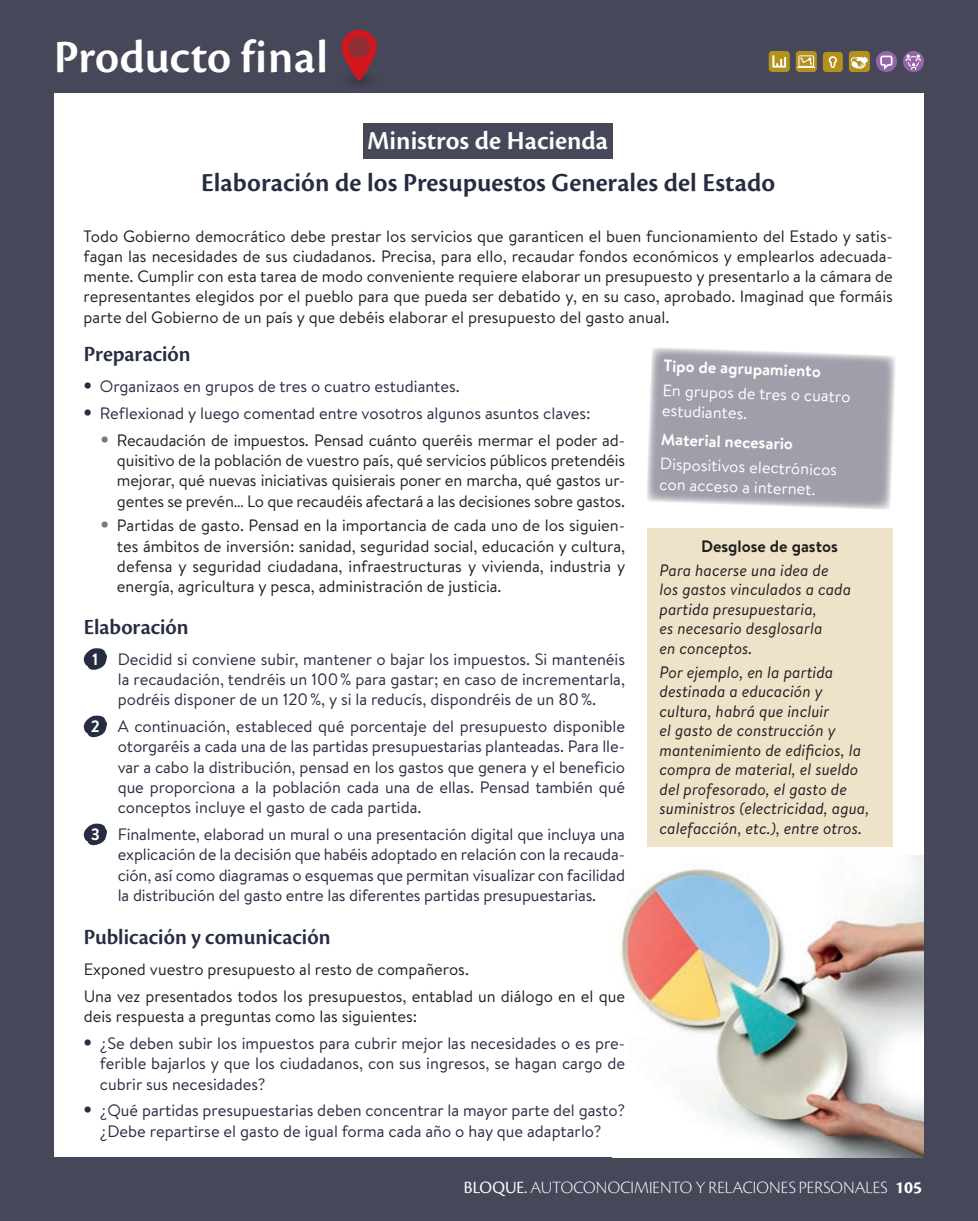
<style>
.page{position:relative;width:978px;height:1221px;background:#fff}
.page>*{position:absolute;margin:0;border:0;box-sizing:border-box;transform-origin:0 0}
.t1{font:48px "Cronos Pro Semibold Subh";letter-spacing:.015em;color:#fff}
.t2{font:600 27px "Cronos Pro";color:#262c41}
.t3{font:600 27px "Cronos Pro";color:#fff}
._06_SUBTITULO{font:22.5px "Cronos Pro Semibold Subh";color:#262c41}
.t4{font:18px "Cronos Pro Lt Disp";color:#fff}
._06_TEXTO_REGULAR{font:16.5px/20.2px "Brandon Text";color:#231f20;text-align:justify}
.t5{font:16.5px/20.2px "Brandon Text";color:#262c41;text-align:justify}
.t6{font:italic 16.5px/19.5px "Brandon Text";color:#231f20}
.t7{font:16.5px/20.2px "Brandon Text";color:#fff}
.t8{font:700 16.5px "Brandon Text";color:#fff}
.t9{font:700 16.5px "Brandon Text";color:#231f20}
.s1{color:#7b7887}
.s2{font-family:"Cronos Pro Disp"}
.s3{font-family:"Cronos Pro";font-weight:700}
</style>
<div class="page">
<div style="left:1px;top:0;width:977px;height:1220px;background:#464759"></div>
<svg style="left:0;top:0;width:1px;height:1220px"></svg>
<div style="left:54px;top:94px;width:870px;height:1063px;background:#fff"></div>
<div style="left:339px;top:69px;width:40px;height:23px;background:#444556"></div>
<svg style="left:342px;top:30px;width:35px;height:51px"></svg>
<div style="left:348px;top:36px;width:22px;height:22px;background:#8d2f34;border-radius:50%"></div>
<div style="left:769px;top:51px;width:21px;height:21px;background:#b4901c;border-radius:4px"></div>
<svg style="left:772px;top:55px;width:14px;height:13px"></svg>
<div style="left:796px;top:51px;width:21px;height:21px;background:#b4901c;border-radius:4px"></div>
<div style="left:799px;top:55px;width:15px;height:12px;border:1px solid #fff"></div>
<svg style="left:797px;top:57px;width:18px;height:11px"></svg>
<div style="left:823px;top:52px;width:20px;height:20px;background:#b4901c;border-radius:3px"></div>
<svg style="left:829px;top:56px;width:8px;height:12px"></svg>
<div style="left:849px;top:51px;width:21px;height:21px;background:#b4901c;border-radius:4px"></div>
<svg style="left:851px;top:57px;width:17px;height:12px"></svg>
<div style="left:876px;top:51px;width:21px;height:21px;background:#9565aa;border-radius:50%"></div>
<svg style="left:879px;top:55px;width:14px;height:17px"></svg>
<div style="left:903px;top:51px;width:21px;height:21px;background:#9565aa;border-radius:50%"></div>
<svg style="left:906px;top:55px;width:15px;height:15px"></svg>
<div style="left:363px;top:123px;width:249px;height:36px;background:#464759"></div>
<svg style="left:647px;top:347px;width:248px;height:163px;background:#aba9b3"></svg>
<div style="left:647px;top:528px;width:245px;height:318px;background:#eee3c9"></div>
<img style="left:621px;top:855px;width:303px;height:302px">
<svg style="left:84px;top:648px;width:23px;height:22px"></svg>
<svg style="left:84px;top:715px;width:23px;height:23px"></svg>
<svg style="left:84px;top:823px;width:23px;height:22px"></svg>
<p class="t1" style="left:54px;top:29px;width:276px">Producto final</p>
<p class="t3" style="left:367px;top:125px;width:243px">Ministros de Hacienda</p>
<p class="t2" style="left:201px;top:167px;width:576px">Elaboración de los Presupuestos Generales del Estado</p>
<p class="_06_TEXTO_REGULAR" style="left:84px;top:225px;width:811px">Todo Gobierno democrático debe prestar los servicios que garanticen el buen funcionamiento del Estado y satis&shy;fagan las necesidades de sus ciudadanos. Precisa, para ello, recaudar fondos económicos y emplearlos adecuada&shy;mente. Cumplir con esta tarea de modo conveniente requiere elaborar un presupuesto y presentarlo a la cámara de representantes elegidos por el pueblo para que pueda ser debatido y, en su caso, aprobado. Imaginad que formáis parte del Gobierno de un país y que debéis elaborar el presupuesto del gasto anual.</p>
<p class="t8" style="left:664px;top:354px;width:159px;rotate:2deg">Tipo de agrupamiento</p>
<p class="t7" style="left:663px;top:379px;width:189px;rotate:2deg">En grupos de tres o cuatro estudiantes.</p>
<p class="t8" style="left:661px;top:427px;width:134px;rotate:2deg">Material necesario</p>
<p class="t7" style="left:661px;top:453px;width:179px;rotate:2deg">Dispositivos electrónicos con acceso a internet.</p>
<p class="_06_SUBTITULO" style="left:84px;top:341px;width:108px">Preparación</p>
<p class="t5" style="left:84px;top:376px;width:378px">• Organizaos en grupos de tres o cuatro estudiantes.</p>
<p class="t5" style="left:84px;top:402px;width:508px">• Reflexionad y luego comentad entre vosotros algunos asuntos claves:</p>
<p class="_06_TEXTO_REGULAR" style="left:117px;top:429px;width:510px;text-indent:-16px"><span class="s1">•</span> Recaudación de impuestos. Pensad cuánto queréis mermar el poder ad&shy;quisitivo de la población de vuestro país, qué servicios públicos pretendéis mejorar, qué nuevas iniciativas quisierais poner en marcha, qué gastos ur&shy;gentes se prevén… Lo que recaudéis afectará a las decisiones sobre gastos.</p>
<p class="_06_TEXTO_REGULAR" style="left:117px;top:515px;width:510px;text-indent:-16px"><span class="s1">•</span> Partidas de gasto. Pensad en la importancia de cada uno de los siguien&shy;tes ámbitos de inversión: sanidad, seguridad social, educación y cultura, defensa y seguridad ciudadana, infraestructuras y vivienda, industria y energía, agricultura y pesca, administración de justicia.</p>
<p class="_06_SUBTITULO" style="left:84px;top:613px;width:106px">Elaboración</p>
<p class="t8" style="left:92px;top:647px;width:8px">1</p>
<p class="t5" style="left:118px;top:648px;width:509px">Decidid si conviene subir, mantener o bajar los impuestos. Si mantenéis la recaudación, tendréis un 100% para gastar; en caso de incrementarla, podréis disponer de un 120%, y si la reducís, dispondréis de un 80%.</p>
<p class="t8" style="left:91px;top:715px;width:11px">2</p>
<p class="t5" style="left:118px;top:715px;width:509px">A continuación, estableced qué porcentaje del presupuesto disponible otorgaréis a cada una de las partidas presupuestarias planteadas. Para lle&shy;var a cabo la distribución, pensad en los gastos que genera y el beneficio que proporciona a la población cada una de ellas. Pensad también qué conceptos incluye el gasto de cada partida.</p>
<p class="t8" style="left:91px;top:822px;width:11px">3</p>
<p class="t5" style="left:118px;top:823px;width:509px">Finalmente, elaborad un mural o una presentación digital que incluya una explicación de la decisión que habéis adoptado en relación con la recauda&shy;ción, así como diagramas o esquemas que permitan visualizar con facilidad la distribución del gasto entre las diferentes partidas presupuestarias.</p>
<p class="_06_SUBTITULO" style="left:84px;top:924px;width:248px">Publicación y comunicación</p>
<p class="_06_TEXTO_REGULAR" style="left:84px;top:958px;width:387px">Exponed vuestro presupuesto al resto de compañeros.</p>
<p class="_06_TEXTO_REGULAR" style="left:84px;top:985px;width:543px">Una vez presentados todos los presupuestos, entablad un diálogo en el que deis respuesta a preguntas como las siguientes:</p>
<p class="t5" style="left:100px;top:1032px;width:527px;text-indent:-16px">• ¿Se deben subir los impuestos para cubrir mejor las necesidades o es pre&shy;ferible bajarlos y que los ciudadanos, con sus ingresos, se hagan cargo de cubrir sus necesidades?</p>
<p class="t5" style="left:84px;top:1099px;width:543px;text-align:center">• ¿Qué partidas presupuestarias deben concentrar la mayor parte del gasto? ¿Debe repartirse el gasto de igual forma cada año o hay que adaptarlo?</p>
<p class="t9" style="left:701px;top:535px;width:138px">Desglose de gastos</p>
<p class="t6" style="left:660px;top:560px;width:193px">Para hacerse una idea de los gastos vinculados a cada partida presupuestaria,<br>es necesario desglosarla<br>en conceptos.</p>
<p class="t6" style="left:660px;top:661px;width:211px">Por ejemplo, en la partida destinada a educación y cultura, habrá que incluir<br>el gasto de construcción y mantenimiento de edificios, la compra de material, el sueldo del profesorado, el gasto de suministros (electricidad, agua, calefacción, etc.), entre otros.</p>
<p class="t4" style="left:464px;top:1176px;width:460px"><span class="s2">BLOQUE.</span> AUTOCONOCIMIENTO Y RELACIONES PERSONALES <span class="s3">105</span></p>
</div>
